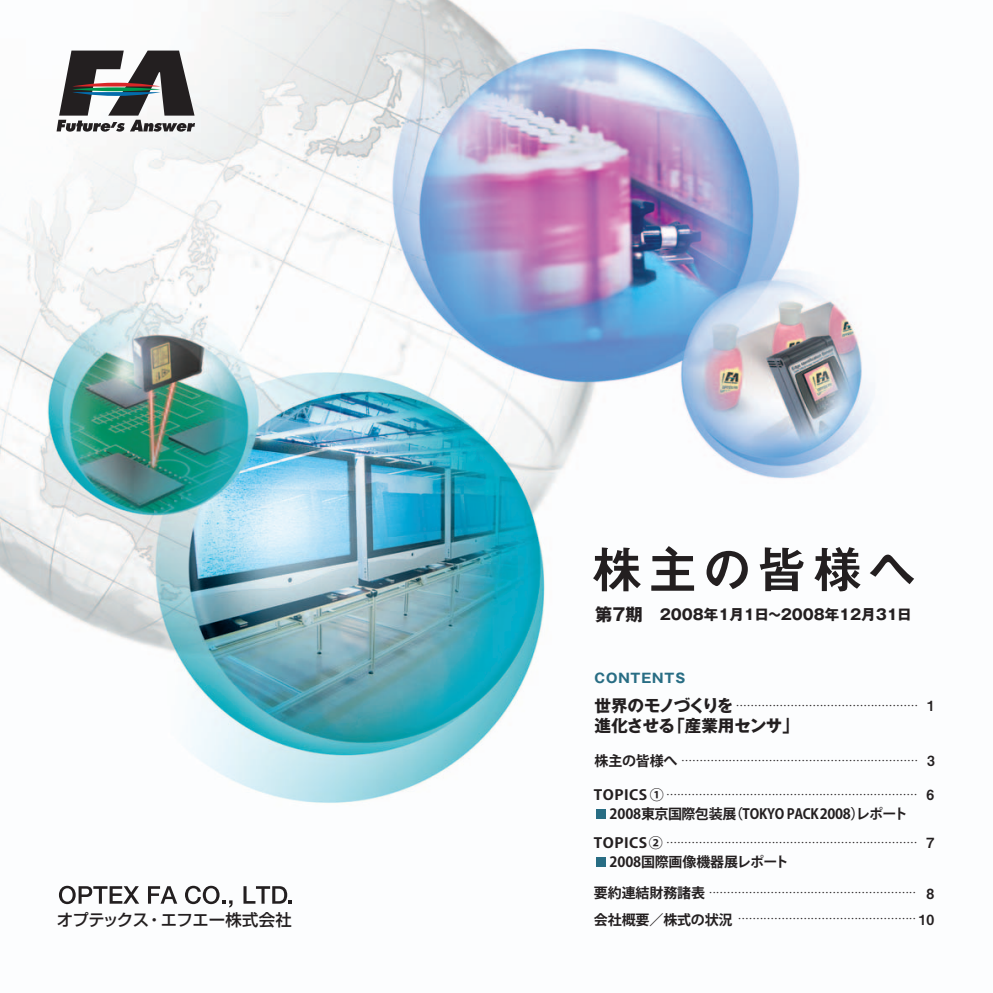
<style>
.page{position:relative;width:993px;height:993px;background:#fff}
.page>*{position:absolute;margin:0;border:0;box-sizing:border-box;transform-origin:0 0}
.t1{font:50.75px "Midashi Go Pro MB31 90 pv RKSJ H";letter-spacing:.07em;color:#231f20}
.t2{font:16.62px "Gothic MB101 Pro Bold 90 pv RKSJ H";letter-spacing:-.04em;color:#231f20}
.t3{font:16.28px "Shin Go Pro Medium 90 pv RKSJ H";letter-spacing:-.02em;color:#231f20}
.t4{font:14.53px "Gothic MB101 Pro Bold 90 pv RKSJ H";letter-spacing:-.005em;color:#231f20}
.t5{font:14px/26.2px "Koz Go Pro Bold 90 pv RKSJ H";letter-spacing:-.015em;color:#231f20}
.t6{font:14px/26.2px "Midashi Go Pro MB31 90 pv RKSJ H";color:#231f20;text-align:center}
.t7{font:12.95px "Gothic MB101 Pro Bold 90 pv RKSJ H";letter-spacing:.07em;color:#286d84}
.t8{font:11.72px "Shin Go Pro Light 90 pv RKSJ H";color:#231f20}
.s1{font-size:17.32px}
.s2{font-family:"Gothic MB101 Pro Bold 90 pv RKSJ H";font-size:16.62px}
.s3{font-family:"Midashi Go Pro MB31 90 pv RKSJ H";font-size:14px}
.s4{font-family:"Koz Go Pro Bold 90 pv RKSJ H";font-size:14px}
</style>
<div class="page">
<img style="left:0;top:0;width:875px;height:908px">
<svg style="left:57px;top:51px;width:138px;height:81px"></svg>
<svg style="left:59px;top:885px;width:80px;height:18px"></svg>
<svg style="left:148px;top:885px;width:29px;height:18px"></svg>
<svg style="left:185px;top:885px;width:47px;height:22px"></svg>
<svg style="left:243px;top:885px;width:49px;height:18px"></svg>
<div style="left:596px;top:808px;width:10px;height:10px;background:#286d84"></div>
<div style="left:596px;top:856px;width:10px;height:10px;background:#286d84"></div>
<h3 class="t3" style="left:57px;top:913px;width:236px">オプテックス・エフエー株式会社</h3>
<h1 class="t1" style="left:591px;top:550px;width:327px">株主の皆様へ</h1>
<p class="t4" style="left:595px;top:609px;width:318px"><span class="s1">第7期　</span>2008年1月1日～2008年12月31日</p>
<p class="t7" style="left:594px;top:672px;width:92px">CONTENTS</p>
<p class="t8" style="left:594px;top:701px;width:341px"><span class="s2">世界のモノづくりを</span>・・・・・・・・・・・・・・・・・・・・・・・・・・・・・・・・・・・・・・・・・・・・・・・・・・ <span class="s3">1</span></p>
<h2 class="t2" style="left:594px;top:719px;width:206px">進化させる「産業用センサ」</h2>
<p class="t8" style="left:594px;top:755px;width:341px"><span class="s4">株主の皆様へ</span>・・・・・・・・・・・・・・・・・・・・・・・・・・・・・・・・・・・・・・・・・・・・・・・・・・・・・・・・・・・・・・・・・ <span class="s3">3</span></p>
<p class="t8" style="left:593px;top:790px;width:341px"><span class="s4">TOPICS ①</span> ・・・・・・・・・・・・・・・・・・・・・・・・・・・・・・・・・・・・・・・・・・・・・・・・・・・・・・・・・・・・・・・・・・・・・ <span class="s3">6</span></p>
<p class="t5" style="left:609px;top:802px;width:299px">2008東京国際包装展（TOKYO PACK2008）レポート</p>
<p class="t8" style="left:593px;top:838px;width:341px"><span class="s4">TOPICS ②</span> ・・・・・・・・・・・・・・・・・・・・・・・・・・・・・・・・・・・・・・・・・・・・・・・・・・・・・・・・・・・・・・・・・・・・・ <span class="s3">7</span></p>
<p class="t5" style="left:609px;top:850px;width:181px">2008国際画像機器展レポート</p>
<p class="t5" style="left:593px;top:881px;width:140px">要約連結財務諸表<br>会社概要／株式の状況</p>
<p class="t6" style="left:918px;top:882px;width:17px">8<br>10</p>
<p class="t8" style="left:704px;top:888px;width:217px">・・・・・・・・・・・・・・・・・・・・・・・・・・・・・・・・・・・・・・・・・・・・・・・・・・・・・・・・・</p>
<p class="t8" style="left:733px;top:914px;width:188px">・・・・・・・・・・・・・・・・・・・・・・・・・・・・・・・・・・・・・・・・・・・・・・・・・</p>
</div>
